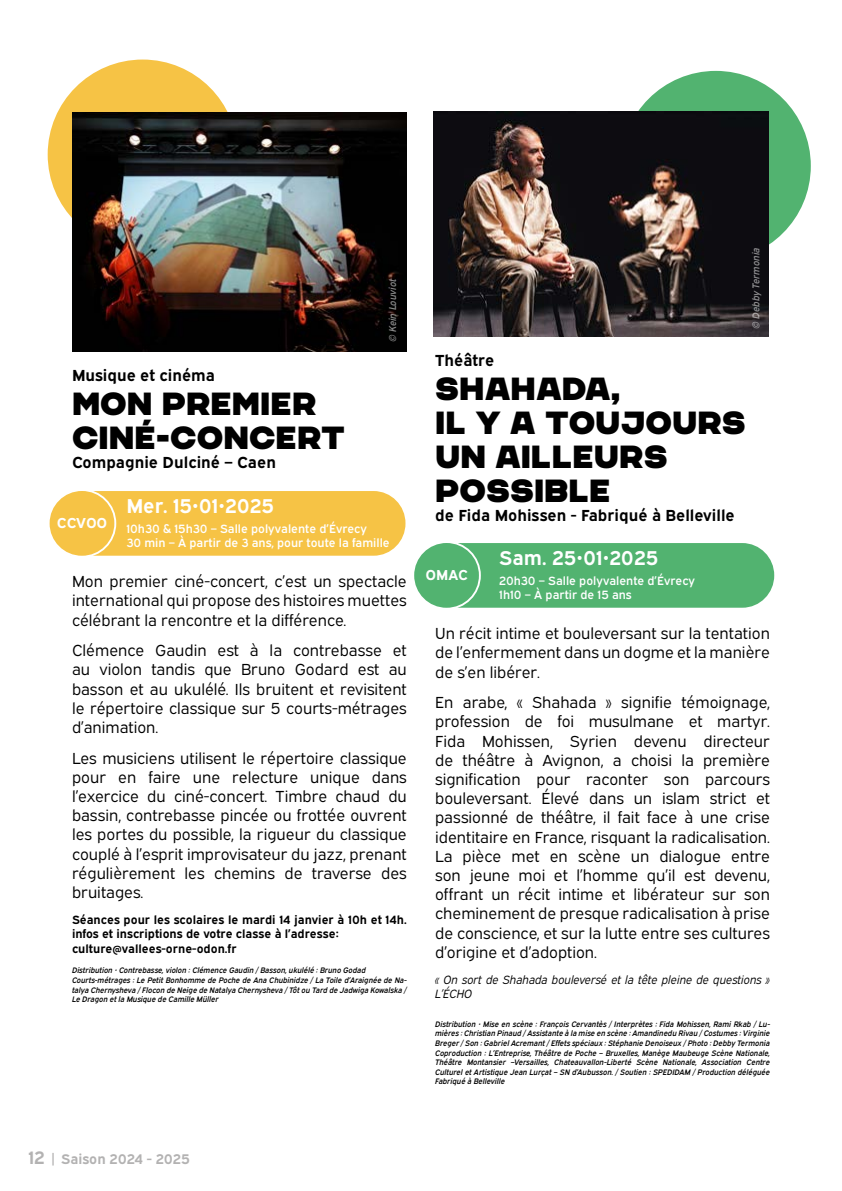
<style>
.page{position:relative;width:842px;height:1191px;background:#fff}
.page>*{position:absolute;margin:0;border:0;box-sizing:border-box;transform-origin:0 0}
.t1{font:32px/34px "CHANEY";color:#000}
.t2{font:700 20px "Expressway Rg";color:#fff}
.t3{font:16px/19.2px "Expressway Bk";color:#000;text-align:justify}
.t4{font:700 16px "Expressway Rg";color:#000}
.t5{font:700 14.4px "Expressway Rg";color:#fff}
.t6{font:700 14px "Expressway Rg";color:#b3b2b2}
.t7{font:12px/14.4px "Expressway Sb";color:#fff}
.t8{font:700 12px/14.4px "Expressway Rg";color:#000}
.t9{font:italic 12px/14.4px "Expressway Bk";color:#000}
.t10{font:italic 10px "Expressway Sb";color:#fff}
.t11{font:italic 8px/9.6px "Expressway Sb";color:#000}
.s1{font-size:18px}
</style>
<div class="page">
<div style="left:621px;top:71px;width:190px;height:190px;background:#52b370;border-radius:50%"></div>
<div style="left:48px;top:60px;width:190px;height:189px;background:#f6c345;border-radius:50%"></div>
<img style="left:72px;top:113px;width:335px;height:239px">
<div style="left:49px;top:491px;width:356px;height:65px;background:#f6c345"></div>
<svg style="left:414px;top:543px;width:360px;height:65px;background:#5bb777"></svg>
<img style="left:434px;top:112px;width:335px;height:224px">
<p class="t10" style="left:385px;top:342px;width:65px;rotate:-90deg">© Kein Louviot</p>
<p class="t4" style="left:72px;top:363px;width:145px">Musique et cinéma</p>
<h1 class="t1" style="left:72px;top:387px;width:275px">MON PREMIER<br>CINÉ-CONCERT</h1>
<p class="t4" style="left:72px;top:450px;width:206px">Compagnie Dulciné – Caen</p>
<p class="t2" style="left:126px;top:490px;width:149px">Mer. 15•01•2025</p>
<p class="t7" style="left:126px;top:520px;width:265px">10h30 &amp; 15h30 – Salle polyvalente d’Évrecy<br>30 min – À partir de 3 ans, pour toute la famille</p>
<p class="t5" style="left:57px;top:511px;width:52px">CCVOO</p>
<p class="t3" style="left:72px;top:570px;width:336px">Mon premier ciné-concert, c’est un spectacle international qui propose des histoires muettes célébrant la rencontre et la différence.</p>
<p class="t3" style="left:72px;top:639px;width:336px">Clémence Gaudin est à la contrebasse et au violon tandis que Bruno Godard est au basson et au ukulélé. Ils bruitent et revisitent le répertoire classique sur 5 courts-métrages d’animation.</p>
<p class="t3" style="left:72px;top:746px;width:336px">Les musiciens utilisent le répertoire classique pour en faire une relecture unique dans l’exercice du ciné-concert. Timbre chaud du bassin, contrebasse pincée ou frottée ouvrent les portes du possible, la rigueur du classique couplé à l’esprit improvisateur du jazz, prenant régulièrement les chemins de traverse des bruitages.</p>
<p class="t8" style="left:72px;top:911px;width:336px">Séances pour les scolaires le mardi 14 janvier à 10h et 14h. infos et inscriptions de votre classe à l’adresse: culture@vallees-orne-odon.fr</p>
<p class="t11" style="left:72px;top:965px;width:336px">Distribution • Contrebasse, violon : Clémence Gaudin / Basson, ukulélé : Bruno Godad Courts-métrages : Le Petit Bonhomme de Poche de Ana Chubinidze / La Toile d’Araignée de Na&shy;talya Chernysheva / Flocon de Neige de Natalya Chernysheva / Tôt ou Tard de Jadwiga Kowalska / Le Dragon et la Musique de Camille Müller</p>
<p class="t10" style="left:748px;top:329px;width:83px;rotate:-90deg">© Debby Termonia</p>
<p class="t4" style="left:435px;top:348px;width:61px">Théâtre</p>
<h1 class="t1" style="left:435px;top:372px;width:312px">SHAHADA,<br>IL Y A TOUJOURS<br>UN AILLEURS<br>POSSIBLE</h1>
<p class="t4" style="left:435px;top:503px;width:301px">de Fida Mohissen - Fabriqué à Belleville</p>
<p class="t2" style="left:499px;top:542px;width:161px">Sam. 25•01•2025</p>
<p class="t7" style="left:499px;top:572px;width:197px">20h30 – Salle polyvalente d’Évrecy<br>1h10 – À partir de 15 ans</p>
<p class="t5" style="left:425px;top:563px;width:44px">OMAC</p>
<p class="t3" style="left:435px;top:622px;width:336px">Un récit intime et bouleversant sur la tentation de l’enfermement dans un dogme et la manière de s’en libérer.</p>
<p class="t3" style="left:435px;top:691px;width:336px">En arabe, « Shahada » signifie témoignage, profession de foi musulmane et martyr.<br>Fida Mohissen, Syrien devenu directeur de théâtre à Avignon, a choisi la première signification pour raconter son parcours bouleversant. Élevé dans un islam strict et passionné de théâtre, il fait face à une crise identitaire en France, risquant la radicalisation.<br>La pièce met en scène un dialogue entre son jeune moi et l’homme qu’il est devenu, offrant un récit intime et libérateur sur son cheminement de presque radicalisation à prise de conscience, et sur la lutte entre ses cultures d’origine et d’adoption.</p>
<p class="t9" style="left:435px;top:971px;width:336px">« On sort de Shahada bouleversé et la tête pleine de questions »<br>L’ÉCHO</p>
<p class="t11" style="left:435px;top:1018px;width:336px;text-align:justify">Distribution • Mise en scène : François Cervantès / Interprètes : Fida Mohissen, Rami Rkab / Lu&shy;mières : Christian Pinaud / Assistante à la mise en scène : Amandinedu Rivau / Costumes : Virginie Breger / Son : Gabriel Acremant / Effets spéciaux : Stéphanie Denoiseux / Photo : Debby Termonia Coproduction : L’Entreprise, Théâtre de Poche – Bruxelles, Manège Maubeuge Scène Nationale, Théâtre Montansier –Versailles, Chateauvallon-Liberté Scène Nationale, Association Centre Culturel et Artistique Jean Lurçat – SN d’Aubusson. / Soutien : SPEDIDAM / Production déléguée Fabriqué à Belleville</p>
<p class="t6" style="left:28px;top:1147px;width:163px"><span class="s1">12</span> | Saison 2024 - 2025</p>
</div>
